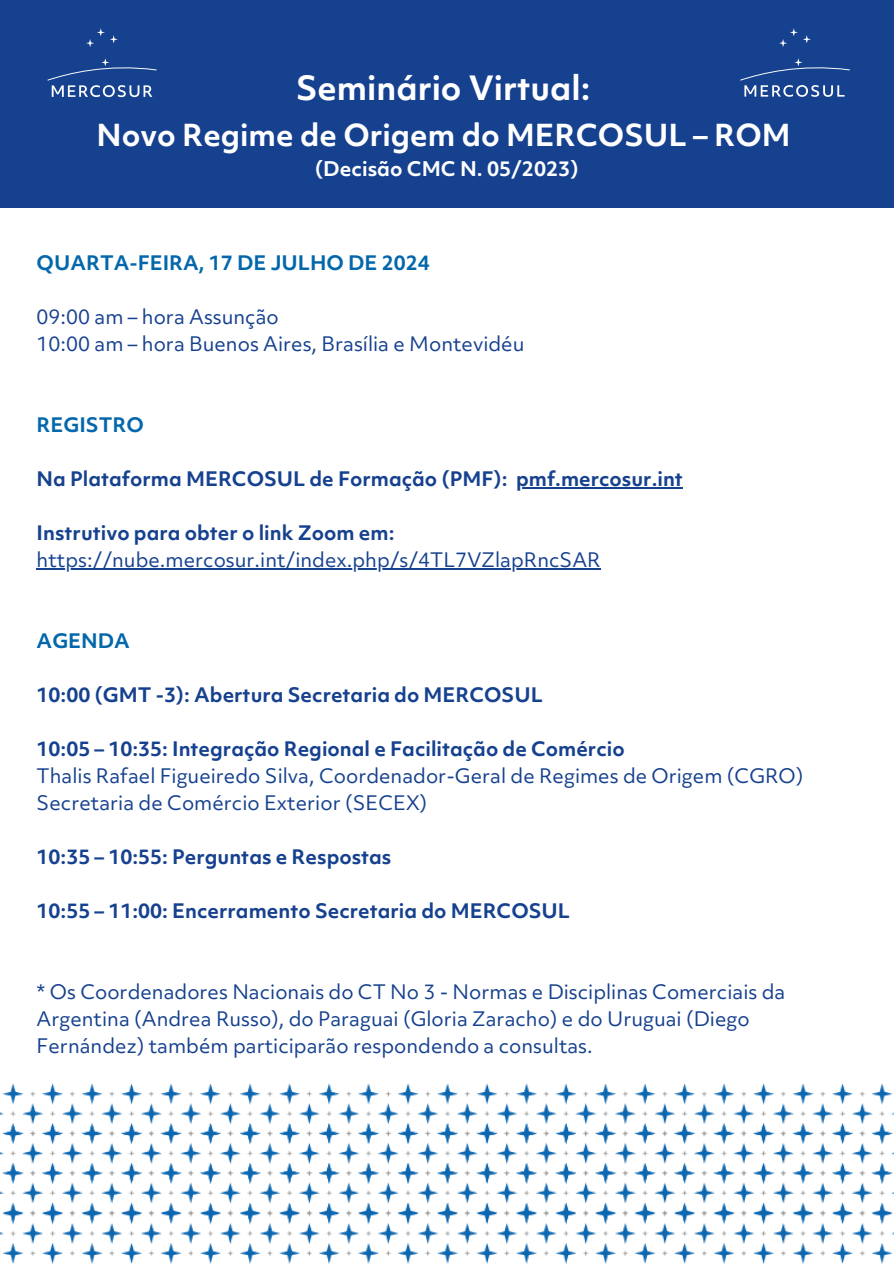
<style>
.page{position:relative;width:894px;height:1264px;background:#fff}
.page>*{position:absolute;margin:0;border:0;box-sizing:border-box;transform-origin:0 0}
.t1{font:700 32.25px "Objektiv Mk 1";color:#fff}
.t2{font:700 29.25px "Objektiv Mk 1";color:#fff}
.t3{font:700 19.5px "Objektiv Mk 1";color:#fff}
.t4{font:19.35px/27px "Objektiv Mk 3";color:#16418f}
.t5{font:700 19.35px "Objektiv Mk 1";color:#16418f}
.t6{font:700 19.35px "Objektiv Mk 1";color:#0467ab}
</style>
<div class="page">
<div style="left:0;top:0;width:893px;height:207px;background:#16418f"></div>
<svg style="left:86px;top:28px;width:32px;height:19px"></svg>
<svg style="left:47px;top:58px;width:110px;height:39px"></svg>
<svg style="left:779px;top:28px;width:31px;height:19px"></svg>
<svg style="left:740px;top:58px;width:109px;height:39px"></svg>
<hr style="left:516px;top:487px;width:166px;height:1px;background:#16418f">
<hr style="left:37px;top:568px;width:563px;height:1px;background:#16418f">
<img style="left:1px;top:1083px;width:892px;height:180px">
<h3 class="t1" style="left:296px;top:74px;width:295px">Seminário Virtual:</h3>
<p class="t2" style="left:97px;top:122px;width:695px">Novo Regime de Origem do MERCOSUL – ROM</p>
<p class="t3" style="left:315px;top:160px;width:265px">(Decisão CMC N. 05/2023)</p>
<p class="t6" style="left:37px;top:254px;width:394px">QUARTA-FEIRA, 17 DE JULHO DE 2024</p>
<p class="t4" style="left:37px;top:305px;width:243px">09:00 am – hora Assunção</p>
<h1 class="t4" style="left:37px;top:332px;width:489px">10:00 am – hora Buenos Aires, Brasília e Montevidéu</h1>
<h1 class="t6" style="left:37px;top:416px;width:109px">REGISTRO</h1>
<h2 class="t5" style="left:37px;top:470px;width:647px">Na Plataforma MERCOSUL de Formação (PMF): pmf.mercosur.int</h2>
<p class="t5" style="left:37px;top:524px;width:359px">Instrutivo para obter o link Zoom em:</p>
<h2 class="t4" style="left:37px;top:548px;width:565px">https://nube.mercosur.int/index.php/s/4TL7VZlapRncSAR</h2>
<h3 class="t6" style="left:37px;top:632px;width:95px">AGENDA</h3>
<p class="t5" style="left:37px;top:686px;width:507px">10:00 (GMT -3): Abertura Secretaria do MERCOSUL</p>
<p class="t5" style="left:37px;top:740px;width:589px">10:05 – 10:35: Integração Regional e Facilitação de Comércio</p>
<h2 class="t4" style="left:37px;top:764px;width:768px">Thalis Rafael Figueiredo Silva, Coordenador-Geral de Regimes de Origem (CGRO)</h2>
<h3 class="t4" style="left:37px;top:791px;width:392px">Secretaria de Comércio Exterior (SECEX)</h3>
<p class="t5" style="left:37px;top:848px;width:356px">10:35 – 10:55: Perguntas e Respostas</p>
<p class="t5" style="left:37px;top:902px;width:534px">10:55 – 11:00: Encerramento Secretaria do MERCOSUL</p>
<p class="t4" style="left:37px;top:980px;width:750px">* Os Coordenadores Nacionais do CT No 3 - Normas e Disciplinas Comerciais da<br>Argentina (Andrea Russo), do Paraguai (Gloria Zaracho) e do Uruguai (Diego<br>Fernández) também participarão respondendo a consultas.</p>
</div>
